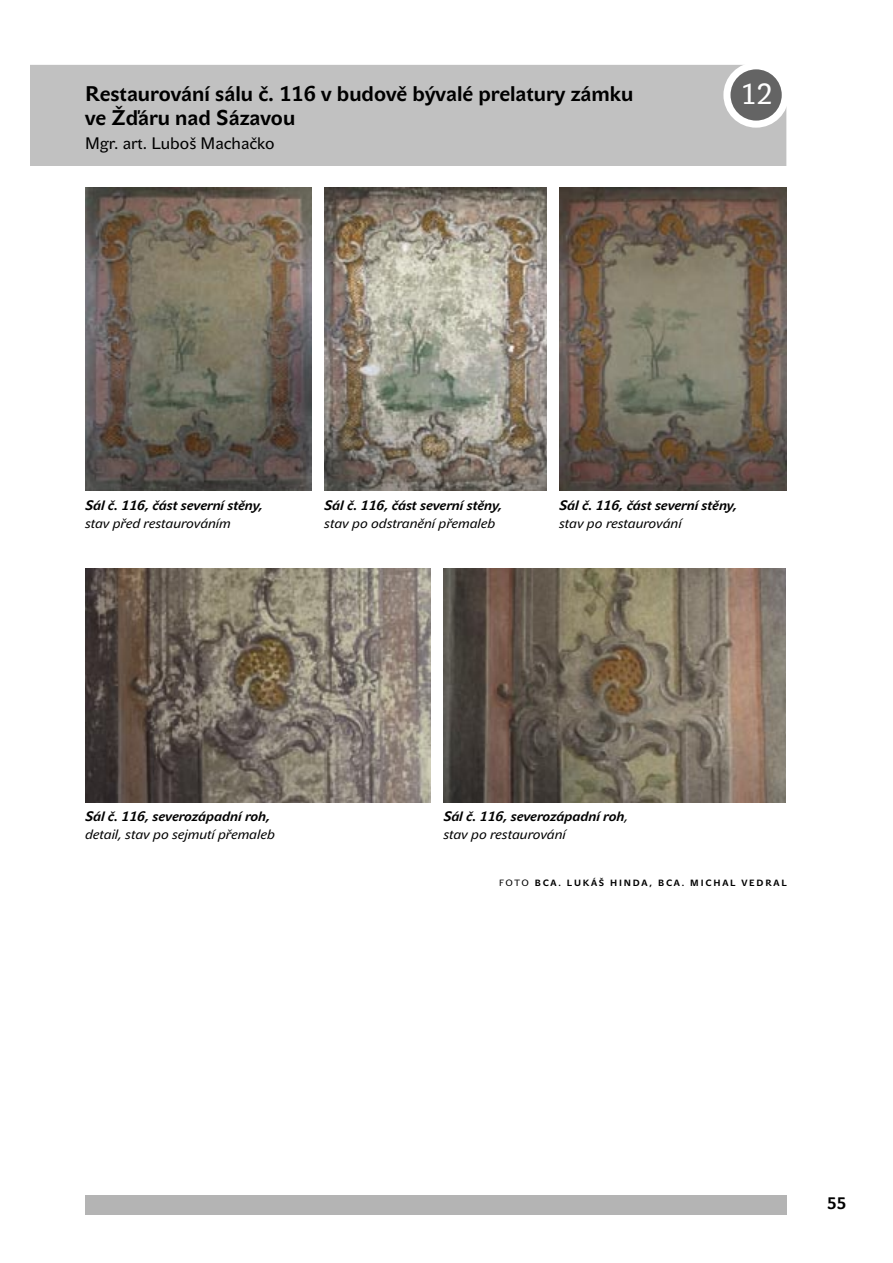
<style>
.page{position:relative;width:893px;height:1263px;background:#fff}
.page>*{position:absolute;margin:0;border:0;box-sizing:border-box;transform-origin:0 0}
.t1{font:28.5px "John Sans Tx NCE";color:#fff}
.t2{font:700 21px "John Sans Tx NCE";color:#000}
.t3{font:16.5px "John Sans Tx NCE";color:#000}
.t4{font:700 16.5px "John Sans Tx NCE";color:#000}
.t5{font:italic 700 13.5px "John Sans Tx NCE";color:#000}
.t6{font:italic 13.5px "John Sans Tx NCE";color:#000}
.t7{font:700 9px "John Sans Tx NCE";letter-spacing:.2em;color:#000}
.s1{font-weight:400}
</style>
<div class="page">
<div style="left:30px;top:65px;width:756px;height:101px;background:#c1c1c1"></div>
<div style="left:727px;top:66px;width:58px;height:58px;background:#646464;border-radius:50%"></div>
<div style="left:723px;top:62px;width:66px;height:66px;border:7px solid #fff;border-radius:50%"></div>
<div style="left:85px;top:1195px;width:702px;height:19px;background:#b4b4b4"></div>
<img style="left:85px;top:568px;width:345px;height:234px">
<img style="left:443px;top:568px;width:343px;height:234px">
<img style="left:85px;top:187px;width:226px;height:304px">
<img style="left:324px;top:187px;width:222px;height:304px">
<img style="left:559px;top:187px;width:228px;height:304px">
<p class="t2" style="left:85px;top:81px;width:550px">Restaurování sálu č. 116 v budově bývalé prelatury zámku</p>
<p class="t1" style="left:741px;top:78px;width:33px">12</p>
<p class="t2" style="left:85px;top:105px;width:212px">ve Žďáru nad Sázavou</p>
<p class="t3" style="left:85px;top:133px;width:191px">Mgr. art. Luboš Machačko</p>
<p class="t5" style="left:85px;top:497px;width:179px">Sál č. 116, část severní stěny,</p>
<p class="t6" style="left:85px;top:515px;width:147px">stav před restaurováním</p>
<p class="t5" style="left:324px;top:497px;width:179px">Sál č. 116, část severní stěny,</p>
<p class="t6" style="left:324px;top:515px;width:173px">stav po odstranění přemaleb</p>
<p class="t5" style="left:559px;top:497px;width:179px">Sál č. 116, část severní stěny,</p>
<p class="t6" style="left:559px;top:515px;width:124px">stav po restaurování</p>
<p class="t5" style="left:85px;top:808px;width:187px">Sál č. 116, severozápadní roh,</p>
<p class="t6" style="left:85px;top:826px;width:191px">detail, stav po sejmutí přemaleb</p>
<p class="t5" style="left:443px;top:808px;width:186px">Sál č. 116, severozápadní roh<span class="s1">,</span></p>
<p class="t6" style="left:443px;top:826px;width:124px">stav po restaurování</p>
<p class="t7" style="left:499px;top:878px;width:289px"><span class="s1">FOTO</span> BCA. LUKÁŠ HINDA, BCA. MICHAL VEDRAL</p>
<p class="t4" style="left:827px;top:1194px;width:21px">55</p>
</div>
